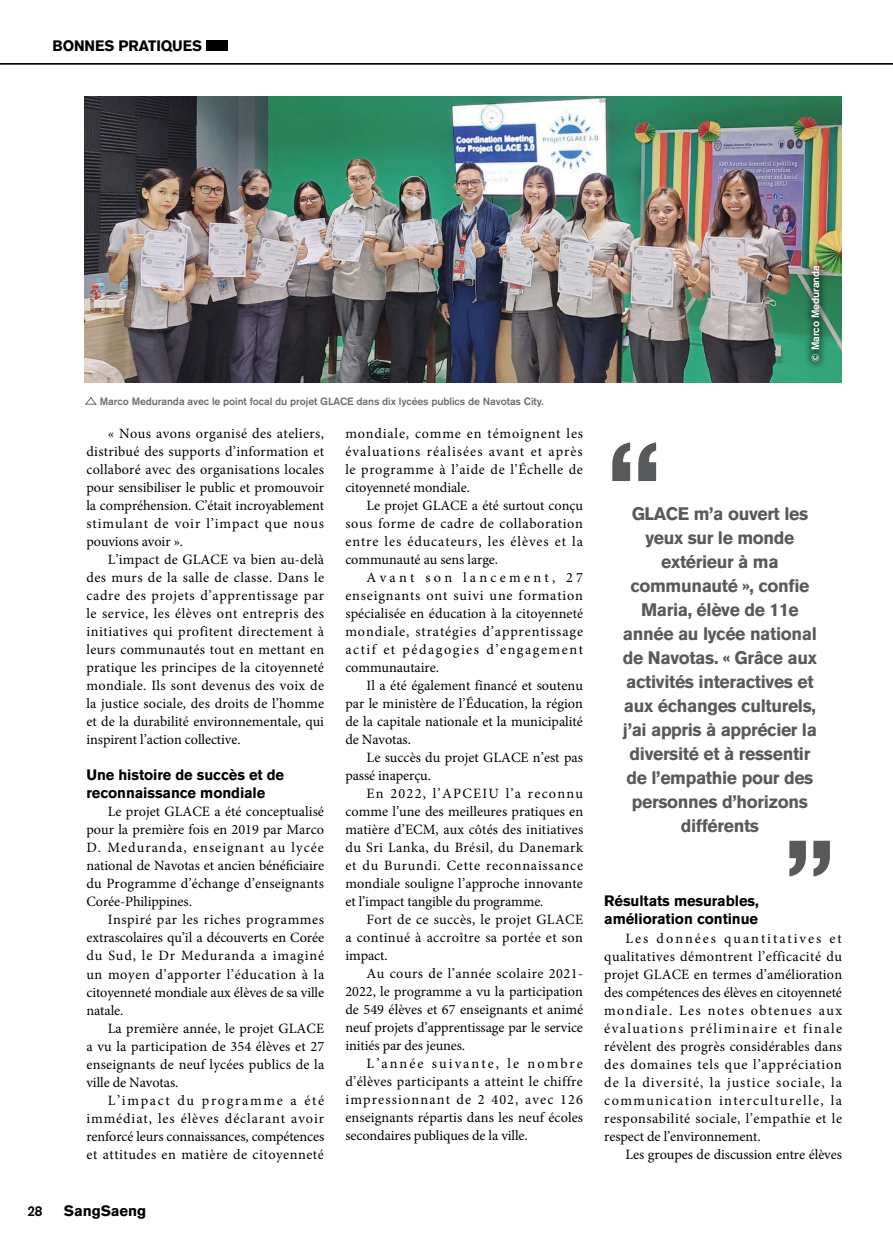
<style>
.page{position:relative;width:893px;height:1255px;background:#fff}
.page>*{position:absolute;margin:0;border:0;box-sizing:border-box;transform-origin:0 0}
.t1{font:700 18px/24px "Akzidenz Grotesk BQ";letter-spacing:-.02em;color:#58595b;text-align:center}
.t2{font:700 15px/18px "Akzidenz Grotesk BQ";letter-spacing:-.005em;color:#000}
.t3{font:14.25px/18px "Minion Pro";color:#000;text-align:justify}
.t4{font:500 14.25px "Akzidenz Grotesk BQ";color:#000;scale:.95 1}
.t5{font:500 10.5px "Akzidenz Grotesk BQ";letter-spacing:-.01em;color:#6d6e71}
.t6{font:500 10.5px "Akzidenz Grotesk BQ";letter-spacing:-.01em;color:#fff}
</style>
<div class="page">
<div style="left:206px;top:40px;width:22px;height:11px;background:#000"></div>
<hr style="left:0;top:64px;width:893px;height:1px;background:#000">
<img style="left:85px;top:96px;width:757px;height:287px">
<svg style="left:612px;top:442px;width:44px;height:39px"></svg>
<svg style="left:789px;top:840px;width:41px;height:36px"></svg>
<svg style="left:85px;top:397px;width:12px;height:8px"></svg>
<div style="left:803px;top:257px;width:25px;height:113px;background:#000;opacity:.39"></div>
<p class="t2" style="left:52px;top:37px;width:151px">BONNES PRATIQUES</p>
<p class="t5" style="left:100px;top:394px;width:445px">Marco Meduranda avec le point focal du projet GLACE dans dix lycées publics de Navotas City.</p>
<p class="t3" style="left:86px;top:425px;width:239px;text-indent:21px">« Nous avons organisé des ateliers, distribué des supports d’information et collaboré avec des organisations locales pour sensibiliser le public et promouvoir la compréhension. C’était incroyablement stimulant de voir l’impact que nous pouvions avoir ».</p>
<p class="t3" style="left:86px;top:551px;width:239px;text-indent:21px">L’impact de GLACE va bien au-delà des murs de la salle de classe. Dans le cadre des projets d’apprentissage par le service, les élèves ont entrepris des initiatives qui profitent directement à leurs communautés tout en mettant en pratique les principes de la citoyenneté mondiale. Ils sont devenus des voix de la justice sociale, des droits de l’homme et de la durabilité environnementale, qui inspirent l’action collective.</p>
<p class="t2" style="left:86px;top:766px;width:199px">Une histoire de succès et de reconnaissance mondiale</p>
<p class="t3" style="left:86px;top:803px;width:239px;text-indent:21px">Le projet GLACE a été conceptualisé pour la première fois en 2019 par Marco D. Meduranda, enseignant au lycée national de Navotas et ancien bénéficiaire du Programme d’échange d’enseignants Corée-Philippines.</p>
<p class="t3" style="left:86px;top:911px;width:239px;text-indent:21px">Inspiré par les riches programmes extrascolaires qu’il a découverts en Corée du Sud, le Dr Meduranda a imaginé un moyen d’apporter l’éducation à la citoyenneté mondiale aux élèves de sa ville natale.</p>
<p class="t3" style="left:86px;top:1018px;width:239px;text-indent:21px">La première année, le projet GLACE a vu la participation de 354 élèves et 27 enseignants de neuf lycées publics de la ville de Navotas.</p>
<p class="t3" style="left:86px;top:1090px;width:239px;text-indent:21px">L’impact du programme a été immédiat, les élèves déclarant avoir renforcé leurs connaissances, compétences et attitudes en matière de citoyenneté</p>
<p class="t4" style="left:27px;top:1201px;width:17px">28</p>
<p class="t2" style="left:64px;top:1201px;width:84px">SangSaeng</p>
<p class="t3" style="left:345px;top:424px;width:239px">mondiale, comme en témoignent les évaluations réalisées avant et après le programme à l’aide de l’Échelle de citoyenneté mondiale.</p>
<p class="t3" style="left:345px;top:496px;width:239px;text-indent:21px">Le projet GLACE a été surtout conçu sous forme de cadre de collaboration entre les éducateurs, les élèves et la communauté au sens large.</p>
<p class="t3" style="left:345px;top:568px;width:239px;text-indent:21px">Avant son lancement, 27 enseignants ont suivi une formation spécialisée en éducation à la citoyenneté mondiale, stratégies d’apprentissage actif et pédagogies d’engagement communautaire.</p>
<p class="t3" style="left:345px;top:676px;width:239px;text-indent:21px">Il a été également financé et soutenu par le ministère de l’Éducation, la région de la capitale nationale et la municipalité de Navotas.</p>
<p class="t3" style="left:345px;top:748px;width:239px;text-indent:21px">Le succès du projet GLACE n’est pas passé inaperçu.</p>
<p class="t3" style="left:345px;top:784px;width:239px;text-indent:21px">En 2022, l’APCEIU l’a reconnu comme l’une des meilleures pratiques en matière d’ECM, aux côtés des initiatives du Sri Lanka, du Brésil, du Danemark et du Burundi. Cette reconnaissance mondiale souligne l’approche innovante et l’impact tangible du programme.</p>
<p class="t3" style="left:345px;top:910px;width:239px;text-indent:21px">Fort de ce succès, le projet GLACE a continué à accroître sa portée et son impact.</p>
<p class="t3" style="left:345px;top:964px;width:239px;text-indent:21px">Au cours de l’année scolaire 2021- 2022, le programme a vu la participation de 549 élèves et 67 enseignants et animé neuf projets d’apprentissage par le service initiés par des jeunes.</p>
<p class="t3" style="left:345px;top:1054px;width:239px;text-indent:21px">L’année suivante, le nombre d’élèves participants a atteint le chiffre impressionnant de 2 402, avec 126 enseignants répartis dans les neuf écoles secondaires publiques de la ville.</p>
<p class="t6" style="left:809px;top:361px;width:98px;rotate:-90deg">© Marco Meduranda</p>
<p class="t1" style="left:623px;top:501px;width:196px">GLACE m’a ouvert les yeux sur le monde extérieur à ma communauté », confie<br>Maria, élève de 11e année au lycée national de Navotas. « Grâce aux activités interactives et aux échanges culturels, j’ai appris à apprécier la diversité et à ressentir de l’empathie pour des personnes d’horizons différents</p>
<p class="t2" style="left:604px;top:892px;width:156px">Résultats mesurables, amélioration continue</p>
<p class="t3" style="left:604px;top:929px;width:239px;text-indent:21px">Les données quantitatives et qualitatives démontrent l’efficacité du projet GLACE en termes d’amélioration des compétences des élèves en citoyenneté mondiale. Les notes obtenues aux évaluations préliminaire et finale révèlent des progrès considérables dans des domaines tels que l’appréciation de la diversité, la justice sociale, la communication interculturelle, la responsabilité sociale, l’empathie et le respect de l’environnement.</p>
<p class="t3" style="left:626px;top:1144px;width:218px">Les groupes de discussion entre élèves</p>
</div>
